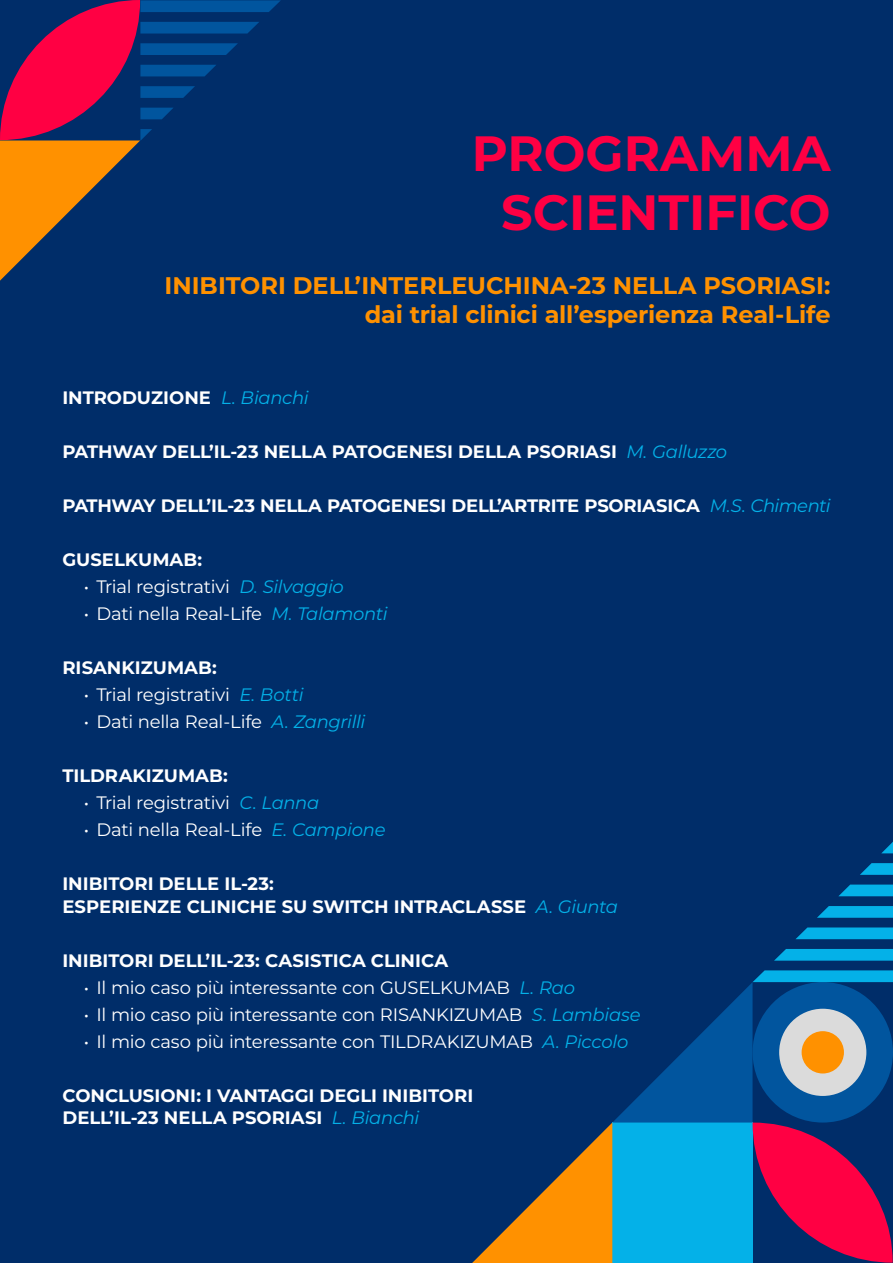
<style>
.page{position:relative;width:893px;height:1263px;background:#002d69}
.page>*{position:absolute;margin:0;border:0;box-sizing:border-box;transform-origin:0 0}
.t1{font:700 49.5px/59.4px "Montserrat";color:#ff0043;text-align:center}
.t2{font:700 24px/28.8px "Montserrat";letter-spacing:-.005em;color:#ff9100;text-align:right}
.t3{font:700 18px/22.5px "Montserrat";color:#fff}
.t4{font:18px "Montserrat";letter-spacing:-.015em;color:#fff}
.s1{font-weight:400;font-style:italic;color:#04b1e8}
.s2{font-style:italic;color:#04b1e8}
</style>
<div class="page">
<svg style="left:472px;top:970px;width:421px;height:293px"></svg>
<svg style="left:774px;top:949px;width:119px;height:12px"></svg>
<svg style="left:796px;top:927px;width:97px;height:12px"></svg>
<svg style="left:817px;top:906px;width:76px;height:12px"></svg>
<svg style="left:839px;top:884px;width:54px;height:12px"></svg>
<svg style="left:860px;top:863px;width:33px;height:12px"></svg>
<svg style="left:882px;top:842px;width:11px;height:11px"></svg>
<svg style="left:0;top:0;width:281px;height:281px"></svg>
<h1 class="t1" style="left:472px;top:121px;width:360px">PROGRAMMA<br>SCIENTIFICO</h1>
<h2 class="t2" style="left:165px;top:270px;width:667px">INIBITORI DELL’INTERLEUCHINA-23 NELLA PSORIASI: dai trial clinici all’esperienza Real-Life</h2>
<p class="t3" style="left:62px;top:385px;width:248px">INTRODUZIONE <span class="s1">L. Bianchi</span></p>
<p class="t3" style="left:62px;top:439px;width:666px">PATHWAY DELL’IL-23 NELLA PATOGENESI DELLA PSORIASI <span class="s1">M. Galluzzo</span></p>
<p class="t3" style="left:62px;top:493px;width:770px">PATHWAY DELL’IL-23 NELLA PATOGENESI DELL’ARTRITE PSORIASICA <span class="s1">M.S. Chimenti</span></p>
<p class="t3" style="left:62px;top:547px;width:141px">GUSELKUMAB:</p>
<p class="t4" style="left:84px;top:574px;width:262px">• Trial registrativi <span class="s2">D. Silvaggio</span></p>
<p class="t4" style="left:84px;top:601px;width:306px">• Dati nella Real-Life <span class="s2">M. Talamonti</span></p>
<p class="t3" style="left:62px;top:655px;width:156px">RISANKIZUMAB:</p>
<p class="t4" style="left:84px;top:682px;width:221px">• Trial registrativi <span class="s2">E. Botti</span></p>
<p class="t4" style="left:84px;top:709px;width:283px">• Dati nella Real-Life <span class="s2">A. Zangrilli</span></p>
<p class="t3" style="left:62px;top:763px;width:167px">TILDRAKIZUMAB:</p>
<p class="t4" style="left:84px;top:790px;width:237px">• Trial registrativi <span class="s2">C. Lanna</span></p>
<p class="t4" style="left:84px;top:817px;width:303px">• Dati nella Real-Life <span class="s2">E. Campione</span></p>
<p class="t3" style="left:62px;top:871px;width:557px">INIBITORI DELLE IL-23:<br>ESPERIENZE CLINICHE SU SWITCH INTRACLASSE <span class="s1">A. Giunta</span></p>
<p class="t3" style="left:62px;top:948px;width:387px">INIBITORI DELL’IL-23: CASISTICA CLINICA</p>
<p class="t4" style="left:84px;top:975px;width:493px">• Il mio caso più interessante con GUSELKUMAB <span class="s2">L. Rao</span></p>
<p class="t4" style="left:84px;top:1002px;width:558px">• Il mio caso più interessante con RISANKIZUMAB <span class="s2">S. Lambiase</span></p>
<p class="t4" style="left:84px;top:1029px;width:546px">• Il mio caso più interessante con TILDRAKIZUMAB <span class="s2">A. Piccolo</span></p>
<p class="t3" style="left:62px;top:1083px;width:412px">CONCLUSIONI: I VANTAGGI DEGLI INIBITORI<br>DELL’IL-23 NELLA PSORIASI <span class="s1">L. Bianchi</span></p>
</div>
